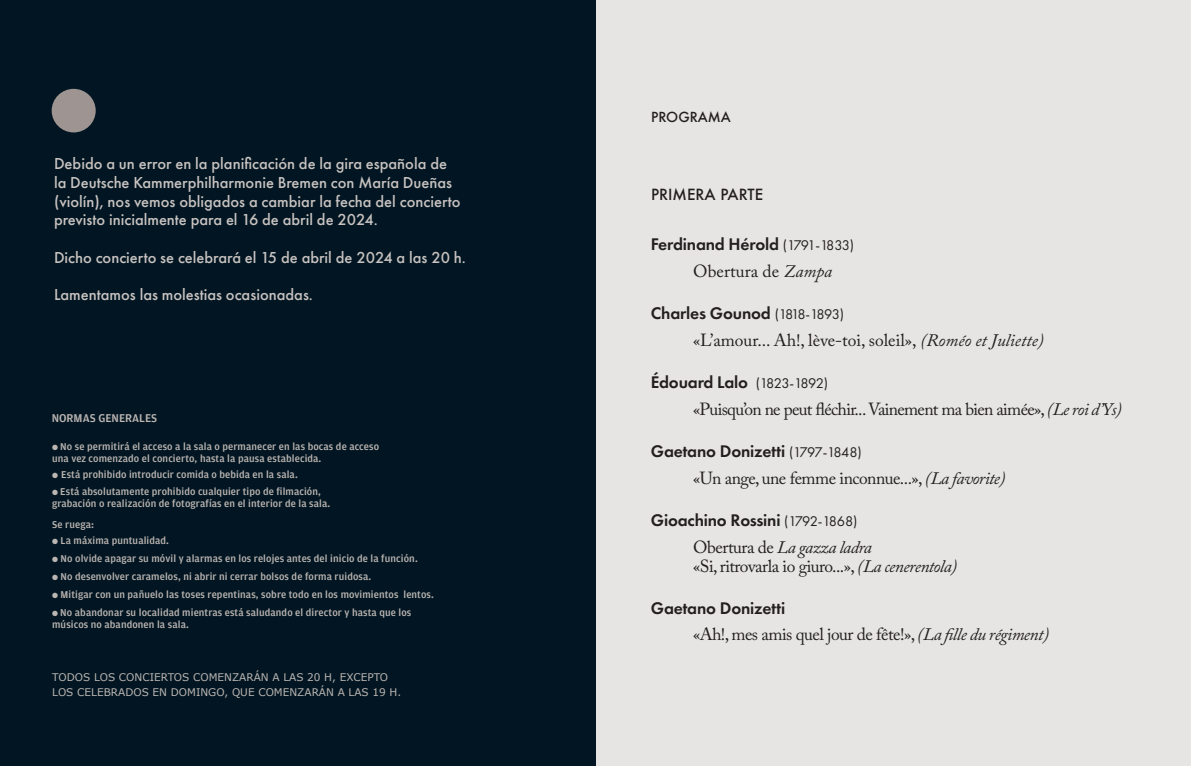
<style>
.page{position:relative;width:1191px;height:766px;background:#fff}
.page>*{position:absolute;margin:0;border:0;box-sizing:border-box;transform-origin:0 0}
.t1{font:17.4px/19.5px "Adobe Caslon Pro";letter-spacing:-.03em;color:#231f20}
.t2{font:600 17.4px "Futura PT";letter-spacing:-.01em;color:#231f20}
.t3{font:17.4px "Adobe Caslon Pro";color:#231f20}
.t4{font:500 16.5px/18.6px "Futura PT";color:#c8c2c0}
.t5{font:500 15px "Futura";color:#231f20}
.t6{font:500 13.5px "Futura";color:#231f20}
.t7{font:500 12px "Amplitude";color:#bcb5b2}
.t8{font:500 10.5px/12px "Amplitude";letter-spacing:.01em;color:#bcb5b2}
.t9{font:10.5px/15px "Verdana";color:#bcb5b2}
.s1{font-weight:400;font-size:14.55px}
.s2{font-style:italic}
</style>
<div class="page">
<div style="left:595px;top:0;width:596px;height:765px;background:#e6e5e4"></div>
<div style="left:0;top:0;width:595px;height:765px;background:#011622"></div>
<div style="left:52px;top:89px;width:44px;height:43px;background:#9e9592;border-radius:50%"></div>
<h2 class="t4" style="left:54px;top:154px;width:408px">Debido a un error en la planificación de la gira española de la Deutsche Kammerphilharmonie Bremen con María Dueñas (violín), nos vemos obligados a cambiar la fecha del concierto previsto inicialmente para el 16 de abril de 2024.</h2>
<h2 class="t4" style="left:54px;top:248px;width:413px">Dicho concierto se celebrará el 15 de abril de 2024 a las 20 h.</h2>
<h2 class="t4" style="left:54px;top:285px;width:260px">Lamentamos las molestias ocasionadas.</h2>
<p class="t7" style="left:52px;top:411px;width:107px">NORMAS GENERALES</p>
<p class="t8" style="left:52px;top:440px;width:328px">● No se permitirá el acceso a la sala o permanecer en las bocas de acceso una vez comenzado el concierto, hasta la pausa establecida.</p>
<p class="t8" style="left:52px;top:469px;width:247px">● Está prohibido introducir comida o bebida en la sala.</p>
<p class="t8" style="left:52px;top:485px;width:280px">● Está absolutamente prohibido cualquier tipo de filmación, grabación o realización de fotografías en el interior de la sala.</p>
<p class="t8" style="left:52px;top:518px;width:43px">Se ruega:</p>
<p class="t8" style="left:52px;top:535px;width:118px">● La máxima puntualidad.</p>
<p class="t8" style="left:52px;top:553px;width:367px">● No olvide apagar su móvil y alarmas en los relojes antes del inicio de la función.</p>
<p class="t8" style="left:52px;top:571px;width:321px">● No desenvolver caramelos, ni abrir ni cerrar bolsos de forma ruidosa.</p>
<p class="t8" style="left:52px;top:589px;width:383px">● Mitigar con un pañuelo las toses repentinas, sobre todo en los movimientos lentos.</p>
<p class="t8" style="left:52px;top:607px;width:361px">● No abandonar su localidad mientras está saludando el director y hasta que los músicos no abandonen la sala.</p>
<p class="t9" style="left:52px;top:669px;width:350px">TODOS LOS CONCIERTOS COMENZARÁN A LAS 20 H, EXCEPTO<br>LOS CELEBRADOS EN DOMINGO, QUE COMENZARÁN A LAS 19 H.</p>
<p class="t6" style="left:651px;top:107px;width:81px">PROGRAMA</p>
<h3 class="t5" style="left:651px;top:184px;width:114px">PRIMERA PARTE</h3>
<h1 class="t2" style="left:651px;top:233px;width:205px">Ferdinand Hérold <span class="s1">(1791-1833)</span></h1>
<h1 class="t3" style="left:693px;top:260px;width:141px">Obertura de <span class="s2">Zampa</span></h1>
<h1 class="t2" style="left:651px;top:302px;width:195px">Charles Gounod <span class="s1">(1818-1893)</span></h1>
<h1 class="t3" style="left:693px;top:329px;width:352px">«L’amour... Ah!, lève-toi, soleil», <span class="s2">(Roméo et Juliette)</span></h1>
<h1 class="t2" style="left:651px;top:371px;width:179px">Édouard Lalo <span class="s1">(1823-1892)</span></h1>
<h1 class="t1" style="left:693px;top:399px;width:430px">«Puisqu’on ne peut fléchir... Vainement ma bien aimée», <span class="s2">(Le roi d’Ys)</span></h1>
<h1 class="t2" style="left:651px;top:440px;width:212px">Gaetano Donizetti <span class="s1">(1797-1848)</span></h1>
<h1 class="t1" style="left:693px;top:468px;width:314px">«Un ange, une femme inconnue...», <span class="s2">(La favorite)</span></h1>
<h1 class="t2" style="left:651px;top:509px;width:208px">Gioachino Rossini <span class="s1">(1792-1868)</span></h1>
<h1 class="t1" style="left:693px;top:537px;width:266px">Obertura de <span class="s2">La gazza ladra<br></span>«Si, ritrovarla io giuro...», <span class="s2">(La cenerentola)</span></h1>
<h1 class="t2" style="left:651px;top:597px;width:136px">Gaetano Donizetti</h1>
<h1 class="t1" style="left:693px;top:624px;width:357px">«Ah!, mes amis quel jour de fête!», <span class="s2">(La fille du régiment)</span></h1>
</div>
